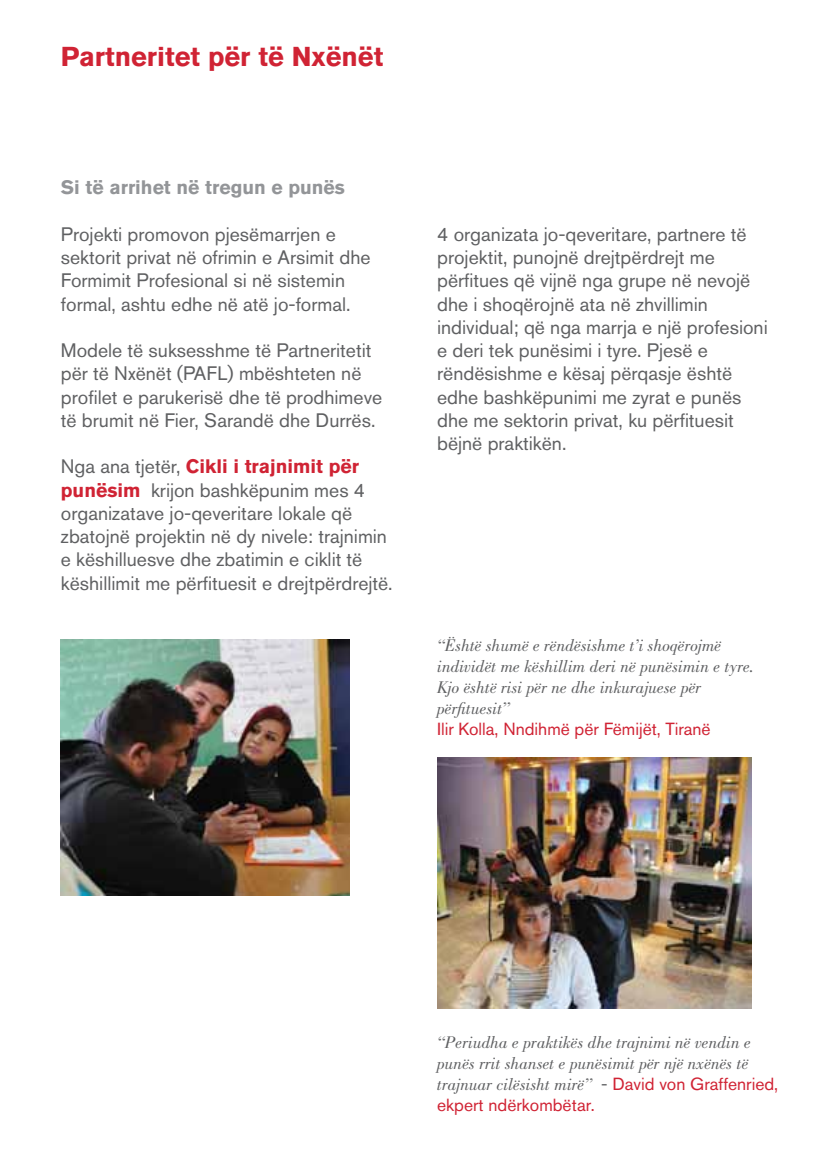
<style>
.page{position:relative;width:823px;height:1154px;background:#fff}
.page>*{position:absolute;margin:0;border:0;box-sizing:border-box;transform-origin:0 0}
.t1{font:700 27.2px "Akzidenz Grotesk BQ";color:#d02334}
.t2{font:19.4px/23.2px "Akzidenz Grotesk BQ";color:#5f6062}
.t3{font:700 19.4px "Akzidenz Grotesk BQ";color:#939598}
.t4{font:italic 17.4px/21px "Bodoni LT Pro";color:#5f6062}
.t5{font:17.4px "Akzidenz Grotesk BQ";color:#d02334}
.s1{font-weight:700;color:#d02334}
.s2{font-family:"Akzidenz Grotesk BQ";font-style:normal}
.s3{font-family:"Akzidenz Grotesk BQ";font-style:normal;color:#d02334}
</style>
<div class="page">
<img style="left:437px;top:758px;width:314px;height:250px">
<img style="left:61px;top:639px;width:288px;height:256px">
<h1 class="t1" style="left:61px;top:41px;width:324px">Partneritet për të Nxënët</h1>
<p class="t3" style="left:61px;top:176px;width:285px">Si të arrihet në tregun e punës</p>
<p class="t2" style="left:61px;top:222px;width:311px">Projekti promovon pjesëmarrjen e sektorit privat në ofrimin e Arsimit dhe Formimit Profesional si në sistemin formal, ashtu edhe në atë jo-formal.</p>
<p class="t2" style="left:61px;top:338px;width:322px">Modele të suksesshme të Partneritetit për të Nxënët (PAFL) mbështeten në profilet e parukerisë dhe të prodhimeve të brumit në Fier, Sarandë dhe Durrës.</p>
<p class="t2" style="left:61px;top:455px;width:333px">Nga ana tjetër, <span class="s1">Cikli i trajnimit për punësim</span> krijon bashkëpunim mes 4 organizatave jo-qeveritare lokale që zbatojnë projektin në dy nivele: trajnimin e këshilluesve dhe zbatimin e ciklit të këshillimit me përfituesit e drejtpërdrejtë.</p>
<p class="t2" style="left:437px;top:222px;width:332px">4 organizata jo-qeveritare, partnere të projektit, punojnë drejtpërdrejt me përfitues që vijnë nga grupe në nevojë dhe i shoqërojnë ata në zhvillimin individual; që nga marrja e një profesioni e deri tek punësimi i tyre. Pjesë e rëndësishme e kësaj përqasje është edhe bashkëpunimi me zyrat e punës dhe me sektorin privat, ku përfituesit bëjnë praktikën.</p>
<p class="t4" style="left:437px;top:635px;width:318px">“Është shumë e rëndësishme t’i shoqërojmë individët me këshillim deri në punësimin e tyre.<br>Kjo është risi për ne dhe inkurajuese për përfituesit”</p>
<p class="t5" style="left:437px;top:718px;width:275px">Ilir Kolla, Nndihmë për Fëmijët, Tiranë</p>
<p class="t4" style="left:437px;top:1032px;width:342px">“Periudha e praktikës dhe trajnimi në vendin e punës rrit shanset e punësimit për një nxënës të trajnuar cilësisht mirë” <span class="s2">-</span> <span class="s3">David von Graffenried,</span></p>
<p class="t5" style="left:437px;top:1094px;width:159px">ekpert ndërkombëtar.</p>
</div>
